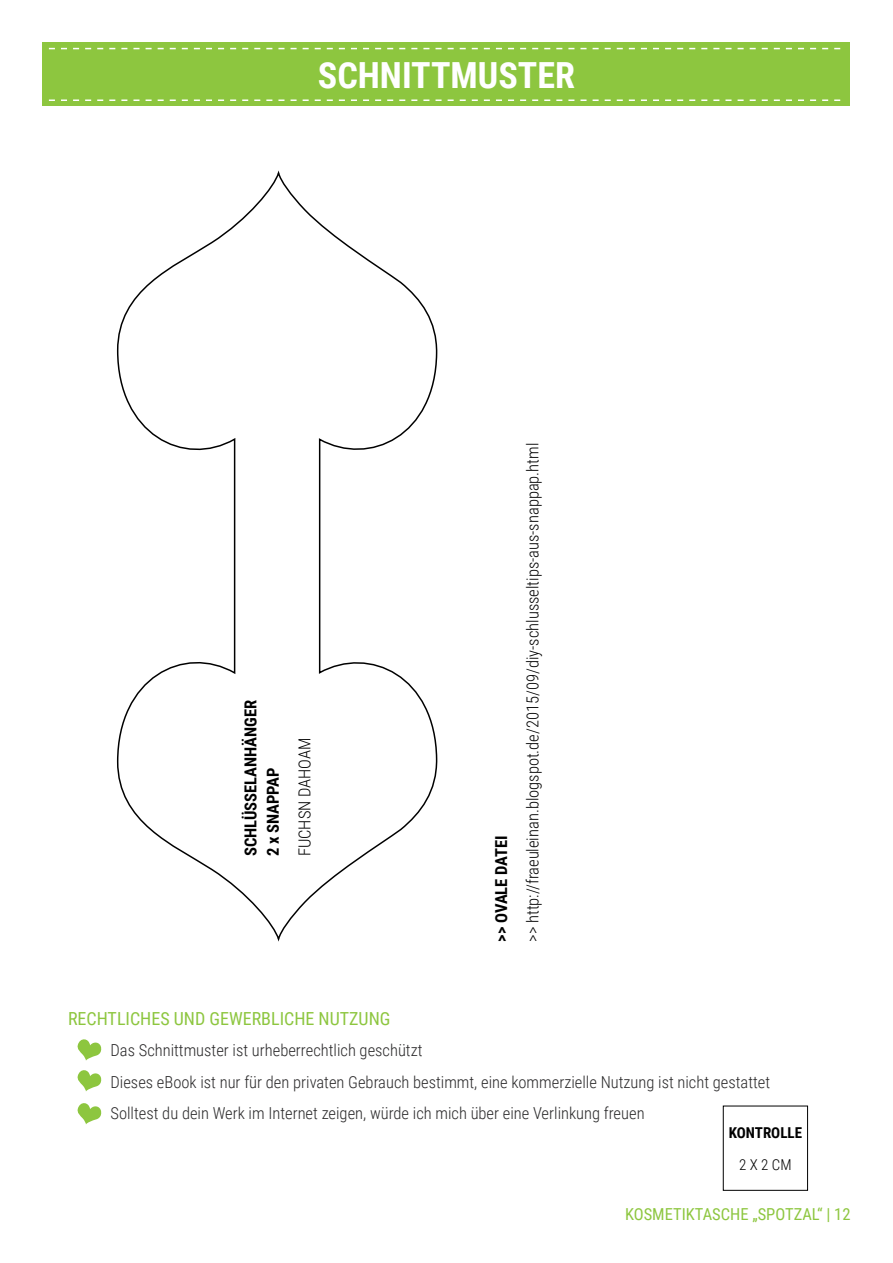
<style>
.page{position:relative;width:893px;height:1263px;background:#fff}
.page>*{position:absolute;margin:0;border:0;box-sizing:border-box;transform-origin:0 0}
.t1{font:700 36px "Roboto Condensed";color:#fff}
.t2{font:18px "Roboto Condensed";color:#8dc63f}
.t3{font:300 16.5px/31.5px "Roboto Condensed";color:#292829}
.t4{font:300 16.5px "Roboto Condensed";color:#000}
.t5{font:700 16.5px/22.5px "Roboto Condensed";color:#000}
.t6{font:16.5px "Roboto Condensed";color:#8dc63f}
.t7{font:700 15px "Roboto Condensed";color:#000}
.t8{font:300 15px "Roboto Condensed";color:#000}
</style>
<div class="page">
<div style="left:43px;top:43px;width:807px;height:63px;background:#8dc63f"></div>
<svg style="left:49px;top:48px;width:791px;height:1px"></svg>
<svg style="left:49px;top:99px;width:791px;height:2px"></svg>
<div style="left:723px;top:1106px;width:85px;height:85px;border:1px solid #000"></div>
<svg style="left:116px;top:170px;width:322px;height:772px"></svg>
<svg style="left:77px;top:1039px;width:25px;height:21px"></svg>
<svg style="left:77px;top:1070px;width:25px;height:21px"></svg>
<svg style="left:77px;top:1103px;width:25px;height:21px"></svg>
<h1 class="t1" style="left:318px;top:50px;width:259px">SCHNITTMUSTER</h1>
<p class="t5" style="left:239px;top:856px;width:158px;rotate:-90deg">SCHLÜSSELANHÄNGER<br>2 x SNAPPAP</p>
<p class="t4" style="left:293px;top:856px;width:120px;rotate:-90deg">FUCHSN DAHOAM</p>
<p class="t5" style="left:489px;top:942px;width:108px;rotate:-90deg">&gt;&gt; OVALE DATEI</p>
<p class="t4" style="left:521px;top:942px;width:500px;rotate:-90deg">&gt;&gt; http://fraeuleinan.blogspot.de/2015/09/diy-schlusseltips-aus-snappap.html</p>
<p class="t2" style="left:68px;top:1005px;width:324px">RECHTLICHES UND GEWERBLICHE NUTZUNG</p>
<p class="t3" style="left:111px;top:1034px;width:661px">Das Schnittmuster ist urheberrechtlich geschützt<br>Dieses eBook ist nur für den privaten Gebrauch bestimmt, eine kommerzielle Nutzung ist nicht gestattet<br>Solltest du dein Werk im Internet zeigen, würde ich mich über eine Verlinkung freuen</p>
<p class="t7" style="left:729px;top:1122px;width:75px">KONTROLLE</p>
<p class="t8" style="left:739px;top:1154px;width:54px">2 X 2 CM</p>
<p class="t6" style="left:625px;top:1203px;width:227px">KOSMETIKTASCHE „SPOTZAL“ | 12</p>
</div>
